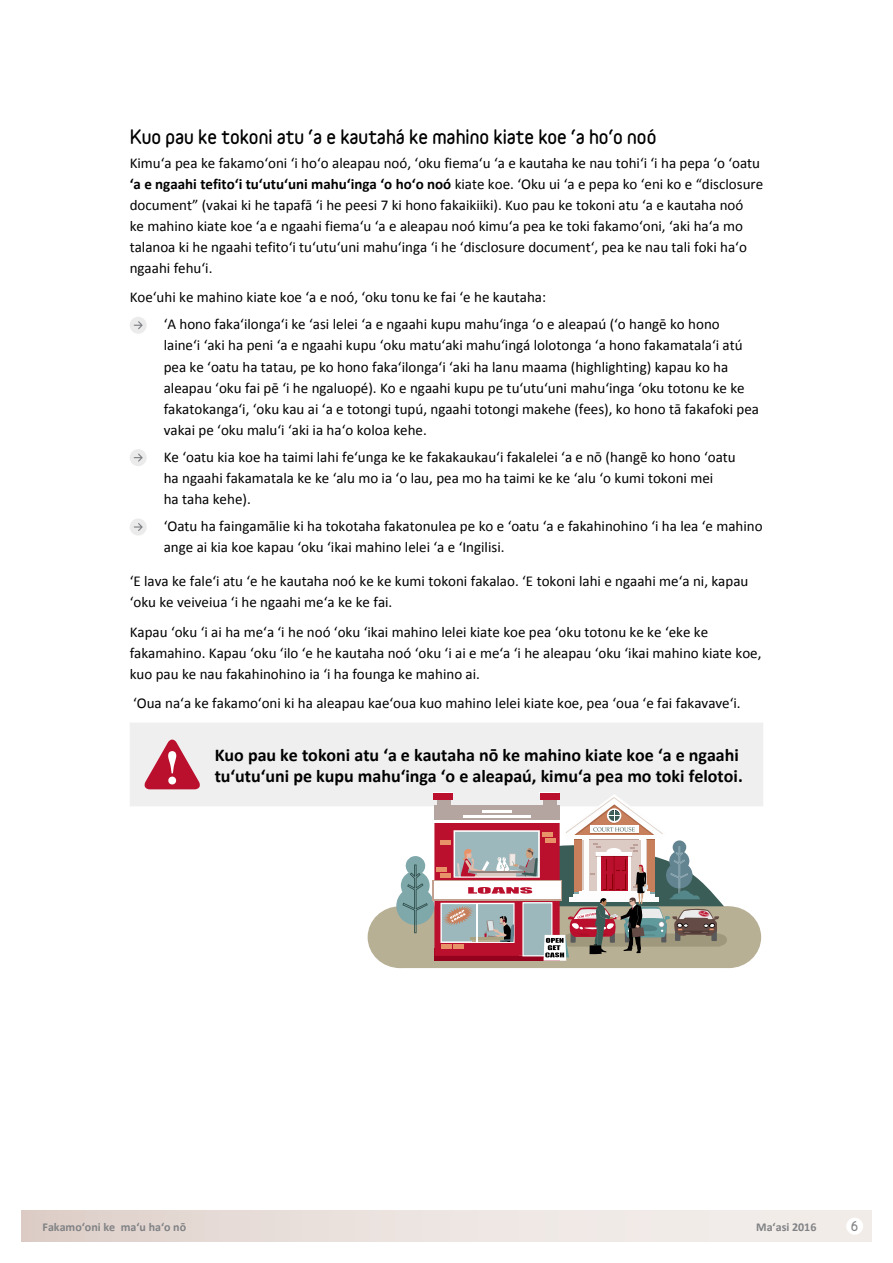
<style>
.page{position:relative;width:893px;height:1263px;background:#fff}
.page>*{position:absolute;margin:0;border:0;box-sizing:border-box;transform-origin:0 0}
.t1{font:700 18px/21px "Calibri";color:#000}
.t2{font:900 18px "Variable Macron";color:#000}
.t3{font:15px/21px "Calibri";color:#000}
.t4{font:700 12px "Calibri";color:#808285}
.t5{font:900 12px "Variable";color:#808285}
.s1{font-weight:700}
</style>
<div class="page">
<svg style="left:21px;top:1211px;width:851px;height:31px"></svg>
<div style="left:846px;top:1218px;width:17px;height:17px;background:#fff;border-radius:50%"></div>
<div style="left:130px;top:317px;width:17px;height:17px;background:#ebebec;border-radius:50%"></div>
<svg style="left:134px;top:321px;width:9px;height:8px"></svg>
<div style="left:130px;top:449px;width:17px;height:17px;background:#ebebec;border-radius:50%"></div>
<svg style="left:134px;top:454px;width:9px;height:8px"></svg>
<div style="left:130px;top:518px;width:17px;height:17px;background:#ebebec;border-radius:50%"></div>
<svg style="left:134px;top:523px;width:9px;height:8px"></svg>
<div style="left:130px;top:723px;width:633px;height:83px;background:#efeff0"></div>
<svg style="left:143px;top:738px;width:58px;height:51px"></svg>
<div style="left:368px;top:906px;width:64px;height:62px;background:#b8b095;border-radius:50%"></div>
<div style="left:398px;top:906px;width:331px;height:62px;background:#b8b095"></div>
<div style="left:697px;top:906px;width:64px;height:62px;background:#b8b095;border-radius:50%"></div>
<svg style="left:396px;top:792px;width:331px;height:169px"></svg>
<hr style="left:476px;top:904px;width:2px;height:39px;background:#fff">
<p class="t2" style="left:130px;top:125px;width:528px">Kuo pau ke tokoni atu ‘a e kautahá ke mahino kiate koe ‘a ho‘o noó</p>
<p class="t3" style="left:130px;top:152px;width:635px">Kimu‘a pea ke fakamo‘oni ‘i ho‘o aleapau noó, ‘oku fiema‘u ‘a e kautaha ke nau tohi‘i ‘i ha pepa ‘o ‘oatu <span class="s1">‘a e ngaahi tefito‘i tu‘utu‘uni mahu‘inga ‘o ho‘o noó</span> kiate koe. ‘Oku ui ‘a e pepa ko ‘eni ko e “disclosure document” (vakai ki he tapafā ‘i he peesi 7 ki hono fakaikiiki). Kuo pau ke tokoni atu ‘a e kautaha noó<br>ke mahino kiate koe ‘a e ngaahi fiema‘u ‘a e aleapau noó kimu‘a pea ke toki fakamo‘oni, ‘aki ha‘a mo talanoa ki he ngaahi tefito‘i tu‘utu‘uni mahu‘inga ‘i he ‘disclosure document‘, pea ke nau tali foki ha‘o ngaahi fehu‘i.</p>
<p class="t3" style="left:164px;top:283px;width:558px;line-height:27.5px;text-indent:-34px">Koe‘uhi ke mahino kiate koe ‘a e noó, ‘oku tonu ke fai ‘e he kautaha:<br>‘A hono faka‘ilonga‘i ke ‘asi lelei ‘a e ngaahi kupu mahu‘inga ‘o e aleapaú (‘o hangē ko hono</p>
<p class="t3" style="left:164px;top:335px;width:597px">laine‘i ‘aki ha peni ‘a e ngaahi kupu ‘oku matu‘aki mahu‘ingá lolotonga ‘a hono fakamatala‘i atú pea ke ‘oatu ha tatau, pe ko hono faka‘ilonga‘i ‘aki ha lanu maama (highlighting) kapau ko ha aleapau ‘oku fai pē ‘i he ngaluopé). Ko e ngaahi kupu pe tu‘utu‘uni mahu‘inga ‘oku totonu ke ke fakatokanga‘i, ‘oku kau ai ‘a e totongi tupú, ngaahi totongi makehe (fees), ko hono tā fakafoki pea vakai pe ‘oku malu‘i ‘aki ia ha‘o koloa kehe.</p>
<p class="t3" style="left:164px;top:446px;width:574px">Ke ‘oatu kia koe ha taimi lahi fe‘unga ke ke fakakaukau‘i fakalelei ‘a e nō (hangē ko hono ‘oatu ha ngaahi fakamatala ke ke ‘alu mo ia ‘o lau, pea mo ha taimi ke ke ‘alu ‘o kumi tokoni mei<br>ha taha kehe).</p>
<p class="t3" style="left:164px;top:516px;width:600px">‘Oatu ha faingamālie ki ha tokotaha fakatonulea pe ko e ‘oatu ‘a e fakahinohino ‘i ha lea ‘e mahino ange ai kia koe kapau ‘oku ‘ikai mahino lelei ‘a e ‘Ingilisi.</p>
<p class="t3" style="left:130px;top:571px;width:620px">‘E lava ke fale‘i atu ‘e he kautaha noó ke ke kumi tokoni fakalao. ‘E tokoni lahi e ngaahi me‘a ni, kapau ‘oku ke veiveiua ‘i he ngaahi me‘a ke ke fai.</p>
<p class="t3" style="left:130px;top:621px;width:633px">Kapau ‘oku ‘i ai ha me‘a ‘i he noó ‘oku ‘ikai mahino lelei kiate koe pea ‘oku totonu ke ke ‘eke ke fakamahino. Kapau ‘oku ‘ilo ‘e he kautaha noó ‘oku ‘i ai e me‘a ‘i he aleapau ‘oku ‘ikai mahino kiate koe, kuo pau ke nau fakahinohino ia ‘i ha founga ke mahino ai.</p>
<p class="t3" style="left:133px;top:693px;width:609px">‘Oua na‘a ke fakamo‘oni ki ha aleapau kae‘oua kuo mahino lelei kiate koe, pea ‘oua ‘e fai fakavave‘i.</p>
<p class="t1" style="left:215px;top:744px;width:530px">Kuo pau ke tokoni atu ‘a e kautaha nō ke mahino kiate koe ‘a e ngaahi tu‘utu‘uni pe kupu mahu‘inga ‘o e aleapaú, kimu‘a pea mo toki felotoi.</p>
<p class="t4" style="left:43px;top:1219px;width:145px">Fakamo‘oni ke ma‘u ha‘o nō</p>
<p class="t4" style="left:756px;top:1219px;width:62px">Ma‘asi 2016</p>
<p class="t5" style="left:851px;top:1218px;width:9px">6</p>
</div>
